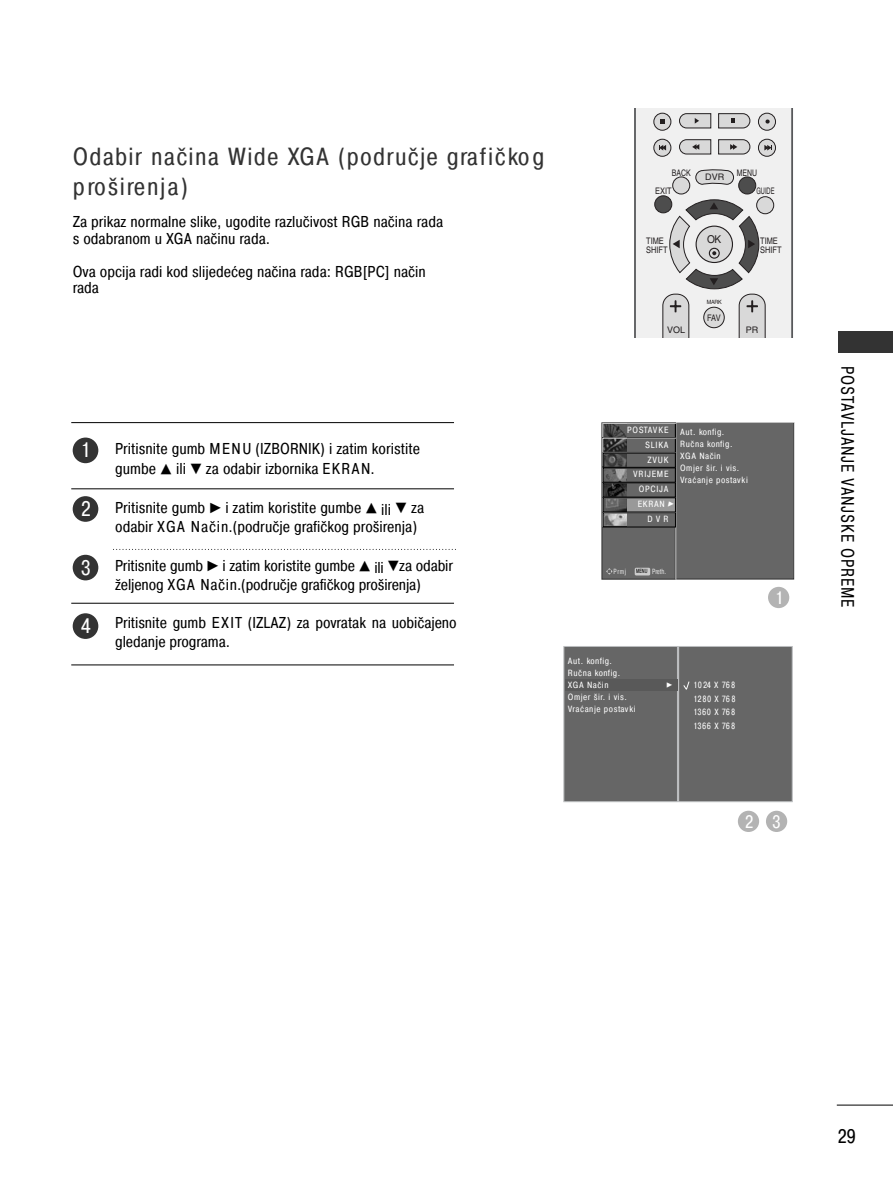
<style>
.page{position:relative;width:893px;height:1191px;background:#fff}
.page>*{position:absolute;margin:0;border:0;box-sizing:border-box;transform-origin:0 0}
.t1{font:24.75px/29.7px "Pragmatica Cond Cr";letter-spacing:.05em;color:#333}
.t2{font:21px "Pragmatica Cond Cr";color:#fff}
.t3{font:19.5px "Pragmatica Cond Cr";color:#000}
.t4{font:18px "Pragmatica Cond Cr";letter-spacing:.05em;color:#000;scale:.9 1}
.t5{font:18px "Pragmatica Cond Cr";color:#fff}
.t6{font:15.75px/18.9px "Pragmatica Cond Cr";color:#000}
.t7{font:10.8px "Helvetica";color:#231f20;scale:.94 1}
.t8{font:9px/12px "Pragmatica Cond Cr";letter-spacing:.055em;color:#fff}
.t9{font:9px/14.9px "Pragmatica Cond Cr";letter-spacing:.075em;color:#fff;text-align:right}
.t10{font:9px/13.5px "Pragmatica Cond Cr";letter-spacing:.055em;color:#fff;text-align:justify;scale:.95 1}
.t11{font:9px/8.7px "Helvetica";color:#231f20;scale:.83 1}
.t12{font:9px "Helvetica";color:#231f20}
.t13{font:9px "Helvetica";color:#231f20;scale:.77 1}
.t14{font:9px "Helvetica";color:#231f20;scale:.64 1}
.t15{font:7.5px "Pragmatica Cond Cr";letter-spacing:.045em;color:#e6e6e6;scale:.85 1}
.t16{font:6px "FZDING33";color:#fff}
.t17{font:5.85px "Helvetica";color:#231f20;scale:.94 1}
.s1{font-family:"FZDING33";font-size:12px}
.s2{font-family:"Manual One";font-size:7.5px;color:#666}
.s3{font-family:"FZDING33";font-style:italic;font-size:6px}
.s4{font-size:6px;color:#000}
</style>
<div class="page">
<hr style="left:837px;top:1105px;width:55px;height:1px;background:#000">
<div style="left:564px;top:646px;width:114px;height:156px;background:#666;border:1px solid #bbbdbf"></div>
<div style="left:678px;top:646px;width:114px;height:156px;background:#666;border:1px solid #bbbdbf"></div>
<div style="left:565px;top:679px;width:112px;height:12px;background:#595959"></div>
<svg style="left:683px;top:681px;width:7px;height:9px"></svg>
<svg style="left:634px;top:108px;width:159px;height:230px"></svg>
<div style="left:768px;top:587px;width:21px;height:21px;background:#b3b3b3;border-radius:50%"></div>
<hr style="left:71px;top:422px;width:383px;height:1px;background:#000">
<hr style="left:71px;top:488px;width:383px;height:1px;background:#000">
<hr style="left:71px;top:603px;width:383px;height:1px;background:#000">
<hr style="left:71px;top:664px;width:383px;height:1px;background:#000">
<svg style="left:113px;top:549px;width:343px;height:1px"></svg>
<div style="left:73px;top:437px;width:25px;height:26px;background:#333;border-radius:50%"></div>
<div style="left:73px;top:496px;width:25px;height:26px;background:#333;border-radius:50%"></div>
<div style="left:73px;top:555px;width:25px;height:25px;background:#333;border-radius:50%"></div>
<div style="left:73px;top:613px;width:25px;height:26px;background:#333;border-radius:50%"></div>
<div style="left:766px;top:811px;width:21px;height:21px;background:#b3b3b3;border-radius:50%"></div>
<div style="left:738px;top:811px;width:21px;height:21px;background:#b3b3b3;border-radius:50%"></div>
<div style="left:838px;top:331px;width:54px;height:22px;background:#333"></div>
<div style="left:602px;top:423px;width:73px;height:156px;background:#666"></div>
<div style="left:601px;top:422px;width:75px;height:158px;border:1px solid #333"></div>
<div style="left:676px;top:423px;width:117px;height:155px;background:#666"></div>
<div style="left:675px;top:422px;width:119px;height:157px;border:1px solid #333"></div>
<hr style="left:676px;top:422px;width:118px;height:1px;background:#ccc">
<hr style="left:675px;top:423px;width:1px;height:157px;background:#ccc">
<img style="left:603px;top:424px;width:24px;height:71px">
<div style="left:603px;top:438px;width:73px;height:15px;border:1px solid #000"></div>
<hr style="left:603px;top:438px;width:73px;height:1px;background:#ccc">
<div style="left:603px;top:498px;width:72px;height:14px;background:#999"></div>
<img style="left:605px;top:499px;width:22px;height:11px">
<div style="left:635px;top:568px;width:15px;height:7px;background:#ccc"></div>
<svg style="left:606px;top:568px;width:6px;height:7px"></svg>
<hr style="left:603px;top:423px;width:73px;height:1px;background:#ccc">
<div style="left:603px;top:453px;width:73px;height:15px;border:1px solid #000"></div>
<div style="left:603px;top:482px;width:73px;height:15px;border:1px solid #000"></div>
<div style="left:603px;top:497px;width:73px;height:15px;border:1px solid #000"></div>
<img style="left:605px;top:514px;width:22px;height:11px">
<svg style="left:602px;top:423px;width:1px;height:104px"></svg>
<div style="left:603px;top:512px;width:73px;height:15px;border:1px solid #000"></div>
<h1 class="t1" style="left:73px;top:144px;width:473px">Odabir načina Wide XGA (područje grafičkog proširenja)</h1>
<p class="t6" style="left:73px;top:215px;width:372px;line-height:16.5px">Za prikaz normalne slike, ugodite razlučivost RGB načina rada s odabranom u XGA načinu rada.</p>
<p class="t6" style="left:73px;top:265px;width:354px;line-height:16.5px">Ova opcija radi kod slijedećeg načina rada: RGB[PC] način rada</p>
<p class="t13" style="left:672px;top:169px;width:26px">BACK</p>
<p class="t13" style="left:737px;top:169px;width:28px">MENU</p>
<p class="t12" style="left:705px;top:174px;width:20px">DVR</p>
<p class="t11" style="left:655px;top:188px;width:21px">EXIT</p>
<p class="t14" style="left:756px;top:188px;width:30px">GUIDE</p>
<p class="t7" style="left:707px;top:235px;width:17px">OK</p>
<p class="t11" style="left:646px;top:237px;width:27px">TIME<br>SHIFT</p>
<p class="t11" style="left:760px;top:237px;width:27px">TIME<br>SHIFT</p>
<p class="t17" style="left:707px;top:300px;width:17px">MARK</p>
<p class="t11" style="left:707px;top:314px;width:18px">FAV</p>
<p class="t12" style="left:667px;top:326px;width:20px">VOL</p>
<p class="t12" style="left:746px;top:326px;width:14px">PR</p>
<h2 class="t2" style="left:81px;top:442px;width:12px">1</h2>
<h2 class="t2" style="left:81px;top:501px;width:12px">2</h2>
<h2 class="t2" style="left:81px;top:559px;width:12px">3</h2>
<h2 class="t2" style="left:81px;top:618px;width:12px">4</h2>
<p class="t6" style="left:115px;top:440px;width:306px;line-height:20.1px">Pritisnite gumb MENU (IZBORNIK) i zatim koristite gumbe <span class="s1">D</span> ili <span class="s1">E</span> za odabir izbornika EKRAN.</p>
<p class="t6" style="left:115px;top:500px;width:310px">Pritisnite gumb <span class="s1">G</span> i zatim koristite gumbe <span class="s1">D</span> ili <span class="s1">E</span> za odabir XGA Način.(područje grafičkog proširenja)</p>
<p class="t6" style="left:115px;top:558px;width:339px">Pritisnite gumb <span class="s1">G</span> i zatim koristite gumbe <span class="s1">D</span> ili <span class="s1">E</span>za odabir željenog XGA Način.(područje grafičkog proširenja)</p>
<p class="t6" style="left:115px;top:615px;width:343px">Pritisnite gumb EXIT (IZLAZ) za povratak na uobičajeno gledanje programa.</p>
<p class="t9" style="left:627px;top:423px;width:48px">POSTAVKE<span class="s2">O<br></span>SLIKA<span class="s2">O</span></p>
<p class="t8" style="left:680px;top:427px;width:69px">Aut. konfig.<br>Ručna konfig.<br>XGA Način<br>Omjer šir. i vis.<br>Vraćanje postavki</p>
<p class="t9" style="left:633px;top:453px;width:43px">ZVUK<span class="s2">O<br></span>VRIJEME<span class="s2">O<br></span>OPCIJA<span class="s2">O<br></span>EKRAN <span class="s3">G<br></span>D V R<span class="s2">O</span></p>
<p class="t15" style="left:613px;top:568px;width:16px">Prmj</p>
<p class="t15" style="left:636px;top:568px;width:37px"><span class="s4">MENU</span> Preth.</p>
<p class="t8" style="left:568px;top:656px;width:54px">Aut. konfig.<br>Ručna konfig.<br>XGA Način</p>
<p class="t8" style="left:568px;top:692px;width:69px">Omjer šir. i vis.<br>Vraćanje postavki</p>
<p class="t10" style="left:693px;top:679px;width:46px">10 24 X 76 8<br>1280 X 768<br>1360 X 768<br>1366 X 768</p>
<p class="t16" style="left:666px;top:682px;width:7px">G</p>
<p class="t5" style="left:775px;top:591px;width:10px">1</p>
<p class="t5" style="left:745px;top:815px;width:38px">2 3</p>
<p class="t4" style="left:854px;top:366px;width:269px;rotate:90deg">POSTAVLJANJE VANJSKE OPREME</p>
<p class="t3" style="left:837px;top:1129px;width:20px">29</p>
</div>
